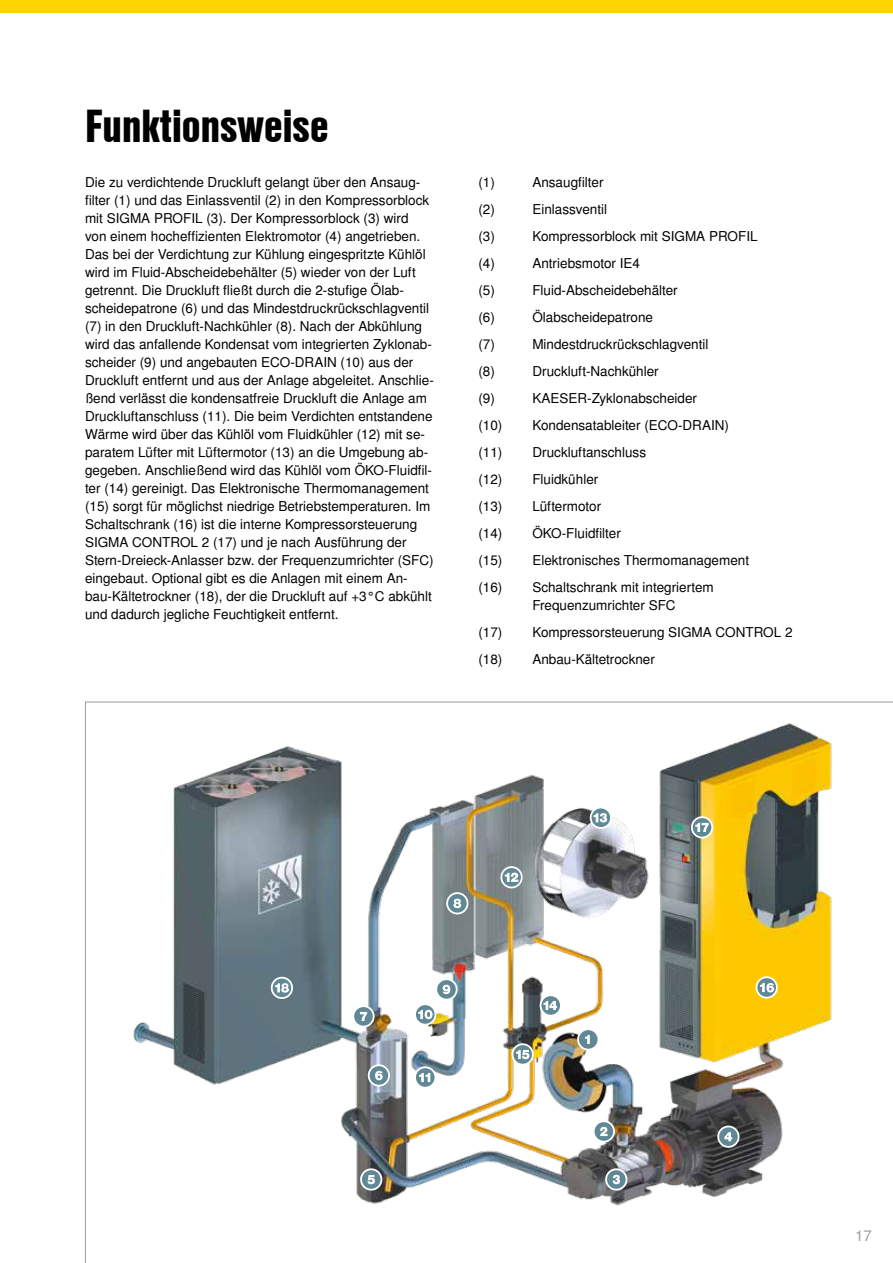
<style>
.page{position:relative;width:893px;height:1263px;background:#fff}
.page>*{position:absolute;margin:0;border:0;box-sizing:border-box;transform-origin:0 0}
.t1{font:45px "Nimbus San L Bla Con";color:#000}
.t2{font:15px "Nimbus San L";color:#9c9d9d}
.t3{font:13.5px/18px "Nimbus San L";color:#000}
</style>
<div class="page">
<div style="left:0;top:0;width:893px;height:13px;background:#ffd500"></div>
<svg style="left:85px;top:702px;width:808px;height:561px"></svg>
<div style="left:578px;top:1029px;width:20px;height:21px;background:#608995;border-radius:50%"></div>
<div style="left:577px;top:1028px;width:22px;height:22px;border:2px solid #fff;border-radius:50%"></div>
<svg style="left:585px;top:1035px;width:5px;height:9px"></svg>
<div style="left:594px;top:1121px;width:20px;height:21px;background:#608995;border-radius:50%"></div>
<div style="left:593px;top:1120px;width:22px;height:22px;border:2px solid #fff;border-radius:50%"></div>
<svg style="left:600px;top:1127px;width:8px;height:9px"></svg>
<div style="left:606px;top:1169px;width:20px;height:21px;background:#608995;border-radius:50%"></div>
<div style="left:605px;top:1168px;width:22px;height:22px;border:2px solid #fff;border-radius:50%"></div>
<svg style="left:613px;top:1175px;width:7px;height:9px"></svg>
<svg style="left:718px;top:1126px;width:21px;height:21px"></svg>
<div style="left:717px;top:1125px;width:22px;height:23px;border:2px solid #fff;border-radius:50%"></div>
<svg style="left:724px;top:1132px;width:8px;height:9px"></svg>
<div style="left:361px;top:1169px;width:20px;height:21px;background:#608995;border-radius:50%"></div>
<div style="left:360px;top:1168px;width:22px;height:22px;border:2px solid #fff;border-radius:50%"></div>
<svg style="left:367px;top:1175px;width:8px;height:9px"></svg>
<div style="left:369px;top:1065px;width:20px;height:21px;background:#608995;border-radius:50%"></div>
<div style="left:368px;top:1064px;width:22px;height:22px;border:2px solid #fff;border-radius:50%"></div>
<svg style="left:375px;top:1071px;width:8px;height:9px"></svg>
<svg style="left:353px;top:1006px;width:21px;height:20px"></svg>
<div style="left:352px;top:1005px;width:23px;height:22px;border:2px solid #fff;border-radius:50%"></div>
<svg style="left:360px;top:1012px;width:7px;height:9px"></svg>
<div style="left:447px;top:893px;width:21px;height:20px;background:#608995;border-radius:50%"></div>
<div style="left:446px;top:892px;width:22px;height:22px;border:2px solid #fff;border-radius:50%"></div>
<svg style="left:453px;top:899px;width:8px;height:9px"></svg>
<svg style="left:501px;top:867px;width:21px;height:20px"></svg>
<div style="left:500px;top:866px;width:23px;height:22px;border:2px solid #fff;border-radius:50%"></div>
<svg style="left:505px;top:872px;width:13px;height:10px"></svg>
<svg style="left:591px;top:807px;width:20px;height:21px"></svg>
<div style="left:590px;top:807px;width:22px;height:22px;border:2px solid #fff;border-radius:50%"></div>
<svg style="left:594px;top:813px;width:13px;height:9px"></svg>
<svg style="left:436px;top:979px;width:21px;height:20px"></svg>
<div style="left:435px;top:978px;width:23px;height:22px;border:2px solid #fff;border-radius:50%"></div>
<svg style="left:443px;top:985px;width:7px;height:9px"></svg>
<svg style="left:415px;top:1004px;width:20px;height:21px"></svg>
<div style="left:414px;top:1003px;width:22px;height:22px;border:2px solid #fff;border-radius:50%"></div>
<svg style="left:418px;top:1010px;width:15px;height:9px"></svg>
<svg style="left:415px;top:1067px;width:20px;height:21px"></svg>
<div style="left:414px;top:1066px;width:22px;height:22px;border:2px solid #fff;border-radius:50%"></div>
<svg style="left:419px;top:1073px;width:11px;height:9px"></svg>
<svg style="left:540px;top:995px;width:21px;height:21px"></svg>
<div style="left:540px;top:994px;width:22px;height:22px;border:2px solid #fff;border-radius:50%"></div>
<svg style="left:543px;top:1001px;width:14px;height:9px"></svg>
<svg style="left:512px;top:1044px;width:21px;height:21px"></svg>
<div style="left:512px;top:1043px;width:22px;height:22px;border:2px solid #fff;border-radius:50%"></div>
<svg style="left:516px;top:1050px;width:13px;height:9px"></svg>
<svg style="left:756px;top:977px;width:21px;height:21px"></svg>
<div style="left:756px;top:976px;width:22px;height:22px;border:2px solid #fff;border-radius:50%"></div>
<svg style="left:760px;top:983px;width:14px;height:9px"></svg>
<svg style="left:692px;top:817px;width:20px;height:20px"></svg>
<div style="left:691px;top:816px;width:22px;height:22px;border:2px solid #fff;border-radius:50%"></div>
<svg style="left:695px;top:823px;width:14px;height:9px"></svg>
<svg style="left:272px;top:978px;width:20px;height:20px"></svg>
<div style="left:271px;top:977px;width:22px;height:22px;border:2px solid #fff;border-radius:50%"></div>
<svg style="left:275px;top:983px;width:14px;height:10px"></svg>
<h1 class="t1" style="left:85px;top:92px;width:245px">Funktionsweise</h1>
<p class="t3" style="left:85px;top:174px;width:350px">Die zu verdichtende Druckluft gelangt über den Ansaug&shy;filter (1) und das Einlassventil (2) in den Kompressorblock mit SIGMA PROFIL (3). Der Kompressorblock (3) wird<br>von einem hocheffizienten Elektromotor (4) angetrieben.<br>Das bei der Verdichtung zur Kühlung eingespritzte Kühlöl wird im Fluid-Abscheidebehälter (5) wieder von der Luft getrennt. Die Druckluft fließt durch die 2-stufige Ölab&shy;scheidepatrone (6) und das Mindestdruckrückschlagventil (7) in den Druckluft-Nachkühler (8). Nach der Abkühlung wird das anfallende Kondensat vom integrierten Zyklonab&shy;scheider (9) und angebauten ECO-DRAIN (10) aus der Druckluft entfernt und aus der Anlage abgeleitet. Anschlie&shy;ßend verlässt die kondensatfreie Druckluft die Anlage am Druckluftanschluss (11). Die beim Verdichten entstandene Wärme wird über das Kühlöl vom Fluidkühler (12) mit se&shy;paratem Lüfter mit Lüftermotor (13) an die Umgebung ab&shy;gegeben. Anschließend wird das Kühlöl vom ÖKO-Fluidfil&shy;ter (14) gereinigt. Das Elektronische Thermomanagement (15) sorgt für möglichst niedrige Betriebstemperaturen. Im Schaltschrank (16) ist die interne Kompressorsteuerung SIGMA CONTROL 2 (17) und je nach Ausführung der Stern-Dreieck-Anlasser bzw. der Frequenzumrichter (SFC) eingebaut. Optional gibt es die Anlagen mit einem An&shy;bau-Kältetrockner (18), der die Druckluft auf +3°C abkühlt und dadurch jegliche Feuchtigkeit entfernt.</p>
<p class="t3" style="left:478px;top:174px;width:18px">(1)</p>
<p class="t3" style="left:532px;top:174px;width:73px">Ansaugfilter</p>
<p class="t3" style="left:478px;top:201px;width:18px">(2)</p>
<p class="t3" style="left:532px;top:201px;width:76px">Einlassventil</p>
<p class="t3" style="left:478px;top:228px;width:18px">(3)</p>
<p class="t3" style="left:532px;top:228px;width:227px">Kompressorblock mit SIGMA PROFIL</p>
<p class="t3" style="left:478px;top:255px;width:18px">(4)</p>
<p class="t3" style="left:532px;top:255px;width:109px">Antriebsmotor IE4</p>
<p class="t3" style="left:478px;top:282px;width:18px">(5)</p>
<p class="t3" style="left:532px;top:282px;width:147px">Fluid-Abscheidebehälter</p>
<p class="t3" style="left:478px;top:309px;width:18px">(6)</p>
<p class="t3" style="left:532px;top:309px;width:122px">Ölabscheidepatrone</p>
<p class="t3" style="left:478px;top:336px;width:18px">(7)</p>
<p class="t3" style="left:532px;top:336px;width:178px">Mindestdruckrückschlagventil</p>
<p class="t3" style="left:478px;top:363px;width:18px">(8)</p>
<p class="t3" style="left:532px;top:363px;width:128px">Druckluft-Nachkühler</p>
<p class="t3" style="left:478px;top:390px;width:18px">(9)</p>
<p class="t3" style="left:532px;top:390px;width:166px">KAESER-Zyklonabscheider</p>
<p class="t3" style="left:478px;top:417px;width:26px">(10)</p>
<p class="t3" style="left:532px;top:417px;width:198px">Kondensatableiter (ECO-DRAIN)</p>
<p class="t3" style="left:478px;top:444px;width:26px">(11)</p>
<p class="t3" style="left:532px;top:444px;width:115px">Druckluftanschluss</p>
<p class="t3" style="left:478px;top:471px;width:26px">(12)</p>
<p class="t3" style="left:478px;top:466px;width:272px;line-height:27px;text-indent:54px">Fluidkühler<br>(13) Lüftermotor<br>(14) ÖKO-Fluidfilter<br>(15) Elektronisches Thermomanagement (16) Schaltschrank mit integriertem</p>
<p class="t3" style="left:478px;top:592px;width:316px;line-height:27px;text-indent:54px">Frequenzumrichter SFC<br>(17) Kompressorsteuerung SIGMA CONTROL 2 (18) Anbau-Kältetrockner</p>
<p class="t2" style="left:855px;top:1226px;width:18px">17</p>
</div>
